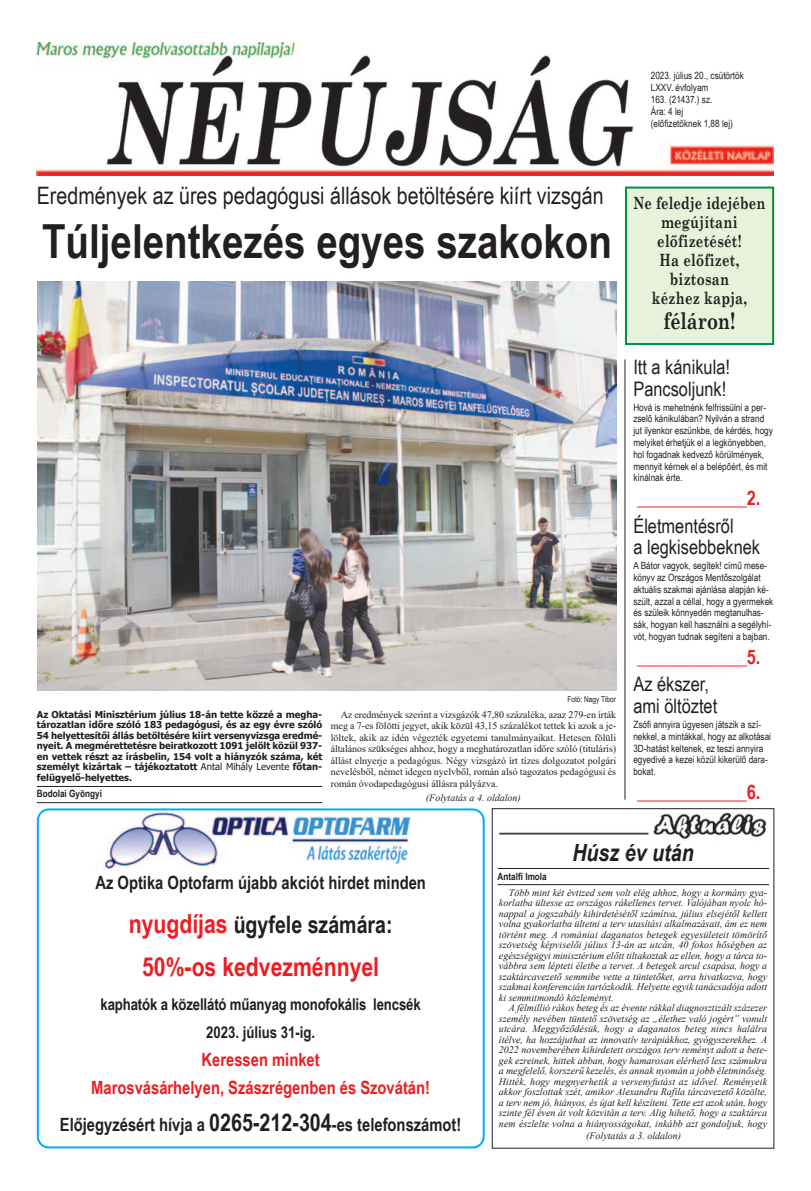
<style>
.page{position:relative;width:811px;height:1191px;background:#fff}
.page>*{position:absolute;margin:0;border:0;box-sizing:border-box;transform-origin:0 0}
.t1{font:700 47px "Arial Narrow";color:#231f20}
.t2{font:700 26.2px "Arial Narrow";color:#ee1d23}
.t3{font:700 24.2px "Arial Narrow";color:#231f20}
.t4{font:24px "Arial Narrow";color:#231f20}
.t5{font:italic 700 24px "Arial Narrow";color:#231f20}
.t6{font:700 23px "Century Schoolbook";color:#231f20;scale:.77 1}
.t7{font:20px/21.9px "Arial Narrow";color:#231f20}
.t8{font:700 20px "Arial Narrow";color:#ee1d23}
.t9{font:700 18.2px "Arial Narrow";color:#231f20}
.t10{font:700 18.2px/27.9px "Arial Narrow";color:#ee1d23;text-align:center}
.t11{font:700 16.9px "Century Schoolbook";letter-spacing:.02em;color:#231f20;scale:.77 1}
.t12{font:700 16.3px "Arial Narrow";letter-spacing:-.01em;color:#231f20}
.t13{font:700 16.2px "Arial Narrow";color:#231f20}
.t14{font:italic 10px/10.5px "Times New Roman";color:#231f20;text-align:justify}
.t15{font:10px/11.8px "Arial Narrow";color:#231f20}
.t16{font:10px/11.5px "Times New Roman";color:#231f20;text-align:justify}
.t17{font:700 10px "Arial Narrow";color:#231f20}
.t18{font:700 9.5px/10.5px "Tahoma";color:#231f20;text-align:justify}
.t19{font:8px "Arial Narrow";color:#231f20}
.s1{font-weight:400}
.s2{font-size:26.2px;color:#ee1d23}
.s3{font-size:16.3px}
.s4{font-size:24.3px}
</style>
<div class="page">
<div style="left:492px;top:808px;width:282px;height:340px;border:1px solid #231f20"></div>
<img style="left:37px;top:282px;width:579px;height:409px">
<img style="left:36px;top:43px;width:737px;height:133px">
<hr style="left:625px;top:359px;width:1px;height:440px;background:#231f20">
<hr style="left:497px;top:884px;width:272px;height:1px;background:#231f20">
<hr style="left:497px;top:868px;width:272px;height:1px;background:#231f20">
<img style="left:498px;top:812px;width:269px;height:28px">
<hr style="left:37px;top:802px;width:285px;height:1px;background:#231f20">
<hr style="left:37px;top:786px;width:285px;height:1px;background:#231f20">
<svg style="left:37px;top:808px;width:448px;height:340px"></svg>
<div style="left:48px;top:811px;width:428px;height:60px;background:#fff"></div>
<img style="left:103px;top:812px;width:308px;height:58px">
<div style="left:627px;top:189px;width:145px;height:154px;background:#e8f2da"></div>
<div style="left:625px;top:187px;width:149px;height:158px;border:2px solid #008f46"></div>
<p class="t15" style="left:651px;top:69px;width:94px">2023. július 20., csütörtök</p>
<p class="t15" style="left:651px;top:81px;width:59px">LXXV. évfolyam</p>
<p class="t15" style="left:651px;top:93px;width:63px">163. (21437.) sz.</p>
<p class="t15" style="left:651px;top:105px;width:34px">Ára: 4 lej</p>
<p class="t15" style="left:651px;top:117px;width:84px">(előfizetőknek 1,88 lej)</p>
<p class="t4" style="left:37px;top:182px;width:568px">Eredmények az üres pedagógusi állások betöltésére kiírt vizsgán</p>
<p class="t1" style="left:42px;top:214px;width:571px">Túljelentkezés egyes szakokon</p>
<p class="t19" style="left:567px;top:695px;width:50px">Fotó: Nagy Tibor</p>
<p class="t18" style="left:37px;top:709px;width:287px">Az Oktatási Minisztérium július 18-án tette közzé a megha&shy;tározatlan időre szóló 183 pedagógusi, és az egy évre szóló 54 helyettesítői állás betöltésére kiírt versenyvizsga eredmé&shy;nyeit. A megmérettetésre beiratkozott 1091 jelölt közül 937- en vettek részt az írásbelin, 154 volt a hiányzók száma, két személyt kizártak – tájékoztatott <span class="s1">Antal Mihály Levente</span> főtan&shy;felügyelő-helyettes.</p>
<p class="t16" style="left:331px;top:708px;width:287px;text-indent:10px">Az eredmények szerint a vizsgázók 47,80 százaléka, azaz 279-en írták meg a 7-es fölötti jegyet, akik közül 43,15 százalékot tettek ki azok a je&shy;löltek, akik az idén végezték egyetemi tanulmányaikat. Hetesen fölüli általános szükséges ahhoz, hogy a meghatározatlan időre szóló (tituláris) állást elnyerje a pedagógus. Négy vizsgázó írt tízes dolgozatot polgári nevelésből, német idegen nyelvből, román alsó tagozatos pedagógusi és román óvodapedagógusi állásra pályázva.</p>
<p class="t17" style="left:37px;top:787px;width:67px">Bodolai Gyöngyi</p>
<p class="t14" style="left:426px;top:792px;width:97px">(Folytatás a 4. oldalon)</p>
<p class="t11" style="left:633px;top:192px;width:173px">Ne feledje idejében</p>
<p class="t11" style="left:661px;top:211px;width:100px">megújítani</p>
<p class="t11" style="left:657px;top:230px;width:111px">előfizetését!</p>
<p class="t11" style="left:659px;top:249px;width:105px">Ha előfizet,</p>
<p class="t11" style="left:670px;top:268px;width:78px">biztosan</p>
<p class="t11" style="left:652px;top:287px;width:125px">kézhez kapja,</p>
<p class="t6" style="left:663px;top:306px;width:95px">féláron!</p>
<p class="t7" style="left:633px;top:356px;width:98px">Itt a kánikula!<br>Pancsoljunk!</p>
<p class="t15" style="left:633px;top:401px;width:141px">Hová is mehetnénk felfrissülni a per&shy;zselő kánikulában? Nyilván a strand jut ilyenkor eszünkbe, de kérdés, hogy melyiket érhetjük el a legkönyebben, hol fogadnak kedvező körülmények, mennyit kérnek el a belépőért, és mit kínálnak érte.</p>
<p class="t8" style="left:637px;top:486px;width:125px">____________2.</p>
<p class="t7" style="left:633px;top:514px;width:128px">Életmentésről<br>a legkisebbeknek</p>
<p class="t15" style="left:633px;top:559px;width:141px">A Bátor vagyok, segítek! című mese&shy;könyv az Országos Mentőszolgálat aktuális szakmai ajánlása alapján ké&shy;szült, azzal a céllal, hogy a gyermekek és szüleik könnyedén megtanulhas&shy;sák, hogyan kell használni a segélyhí&shy;vót, hogyan tudnak segíteni a bajban.</p>
<p class="t8" style="left:637px;top:645px;width:125px">____________5.</p>
<p class="t7" style="left:633px;top:673px;width:85px">Az ékszer, ami öltöztet</p>
<p class="t15" style="left:633px;top:718px;width:139px">Zsófi annyira ügyesen játszik a szí&shy;nekkel, a mintákkal, hogy az alkotásai<br>3D-hatást keltenek, ez teszi annyira egyedivé a kezei közül kikerülő dara&shy;bokat.</p>
<p class="t8" style="left:637px;top:780px;width:125px">____________6.</p>
<p class="t9" style="left:95px;top:872px;width:332px">Az Optika Optofarm újabb akciót hirdet minden</p>
<p class="t3" style="left:129px;top:910px;width:265px"><span class="s2">nyugdíjas</span> ügyfele számára:</p>
<p class="t2" style="left:142px;top:951px;width:238px">50%-os kedvezménnyel</p>
<p class="t12" style="left:101px;top:994px;width:321px">kaphatók a közellátó műanyag monofokális lencsék</p>
<p class="t13" style="left:206px;top:1022px;width:111px"><span class="s3">2023.</span> július 31-ig<span class="s3">.</span></p>
<p class="t10" style="left:91px;top:1045px;width:340px">Keressen minket<br>Marosvásárhelyen, Szászrégenben és Szovátán!</p>
<p class="t9" style="left:60px;top:1113px;width:403px">Előjegyzésért hívja a <span class="s4">0265-212-304</span>-es telefonszámot!</p>
<p class="t5" style="left:572px;top:839px;width:123px">Húsz év után</p>
<p class="t14" style="left:499px;top:887px;width:270px;text-indent:10px">Több mint két évtized sem volt elég ahhoz, hogy a kormány gya&shy;korlatba ültesse az országos rákellenes tervet. Valójában nyolc hó&shy;nappal a jogszabály kihirdetésétől számítva, július elsejétől kellett volna gyakorlatba ültetni a terv utasítási alkalmazásait, ám ez nem történt meg. A romániai daganatos betegek egyesületeit tömörítő szövetség képviselői július 13-án az utcán, 40 fokos hőségben az egészségügyi minisztérium előtt tiltakoztak az ellen, hogy a tárca to&shy;vábbra sem lépteti életbe a tervet. A betegek arcul csapása, hogy a szaktárcavezető semmibe vette a tüntetőket, arra hivatkozva, hogy szakmai konferencián tartózkodik. Helyette egyik tanácsadója adott ki semmitmondó közleményt.</p>
<p class="t14" style="left:499px;top:1002px;width:270px;text-indent:10px">A félmillió rákos beteg és az évente rákkal diagnosztizált százezer személy nevében tüntető szövetség az „élethez való jogért” vonult utcára. Meggyőződésük, hogy a daganatos beteg nincs halálra ítélve, ha hozzájuthat az innovatív terápiákhoz, gyógyszerekhez. A 2022 novemberében kihirdetett országos terv reményt adott a bete&shy;gek ezreinek, hittek abban, hogy hamarosan elérhető lesz számukra a megfelelő, korszerű kezelés, és annak nyomán a jobb életminőség.<br>Hitték, hogy megnyerhetik a versenyfutást az idővel. Reményeik akkor foszlottak szét, amikor Alexandru Rafila tárcavezető közölte, a terv nem jó, hiányos, és újat kell készíteni. Tette ezt azok után, hogy szinte fél éven át volt közvitán a terv. Alig hihető, hogy a szaktárca nem észlelte volna a hiányosságokat, inkább azt gondoljuk, hogy</p>
<p class="t17" style="left:497px;top:871px;width:51px">Antalfi Imola</p>
<p class="t14" style="left:586px;top:1130px;width:96px">(Folytatás a 3. oldalon)</p>
</div>
